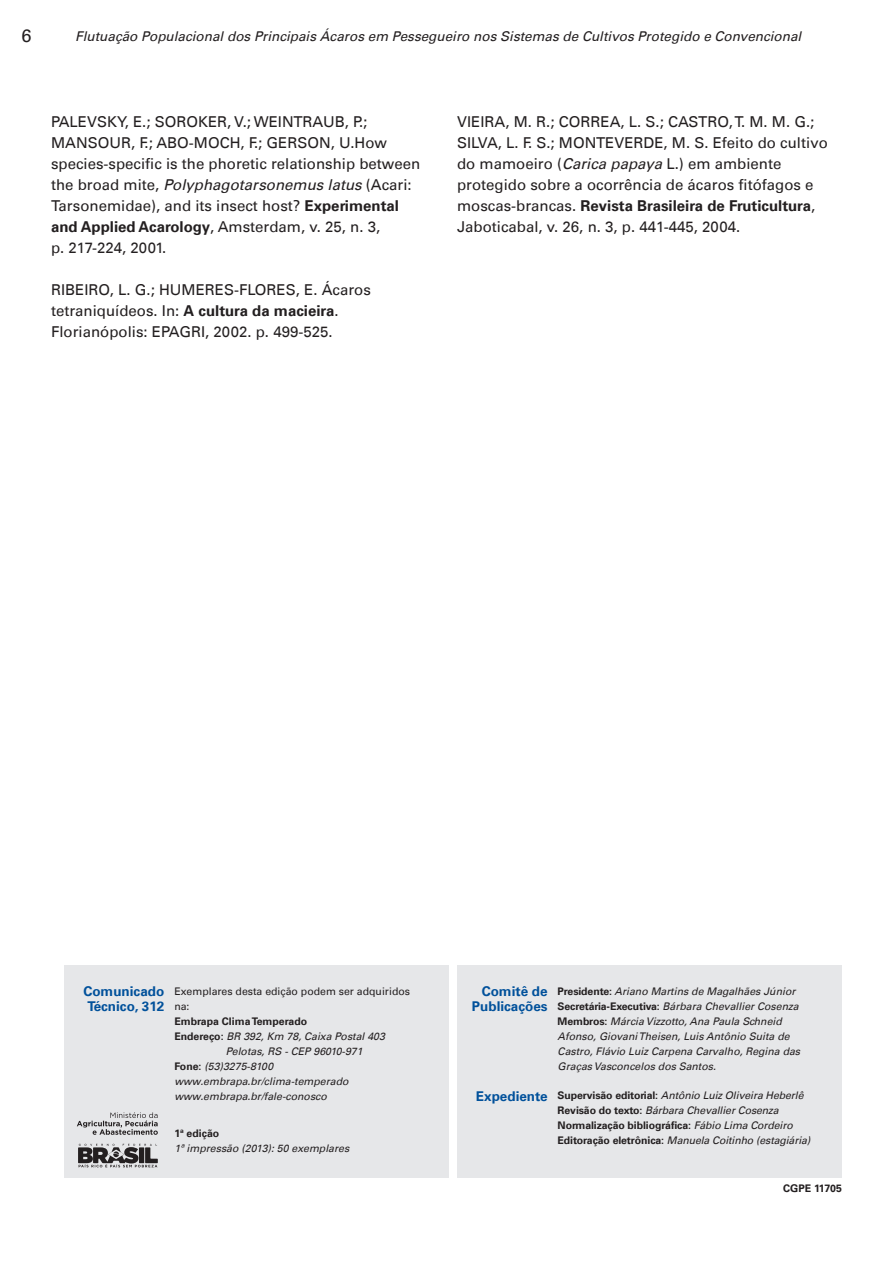
<style>
.page{position:relative;width:893px;height:1263px;background:#fff}
.page>*{position:absolute;margin:0;border:0;box-sizing:border-box;transform-origin:0 0}
.t1{font:18px "Univers LT";color:#231f20}
.t2{font:15px/21px "Univers LT";color:#231f20}
.t3{font:italic 13.5px "Univers LT";color:#231f20}
.t4{font:700 13.5px/15px "Univers LT";color:#01519b;text-align:center}
.t5{font:italic 10.5px/15px "Univers LT";color:#231f20}
.t6{font:10.5px/15px "Univers LT";color:#231f20}
.t7{font:700 10.5px "Univers LT";color:#231f20}
.s1{font-style:italic}
.s2{font-weight:700}
.s3{font-weight:700;font-style:normal}
.s4{font-weight:700;font-style:normal;font-size:13.5px;color:#01519b}
</style>
<div class="page">
<div style="left:64px;top:965px;width:385px;height:213px;background:#e6e7e9"></div>
<div style="left:457px;top:965px;width:385px;height:213px;background:#e6e7e9"></div>
<svg style="left:77px;top:1112px;width:81px;height:23px"></svg>
<svg style="left:78px;top:1144px;width:80px;height:23px"></svg>
<p class="t1" style="left:21px;top:25px;width:12px">6</p>
<p class="t3" style="left:75px;top:29px;width:728px">Flutuação Populacional dos Principais Ácaros em Pessegueiro nos Sistemas de Cultivos Protegido e Convencional</p>
<p class="t2" style="left:51px;top:111px;width:371px">PALEVSKY, E.; SOROKER, V.; WEINTRAUB, P.; MANSOUR, F.; ABO-MOCH, F.; GERSON, U.How species-specific is the phoretic relationship between the broad mite, <span class="s1">Polyphagotarsonemus latus</span> (Acari:<br>Tarsonemidae), and its insect host? <span class="s2">Experimental and Applied Acarology</span>, Amsterdam, v. 25, n. 3,<br>p. 217-224, 2001.</p>
<p class="t2" style="left:51px;top:279px;width:321px">RIBEIRO, L. G.; HUMERES-FLORES, E. Ácaros tetraniquídeos. In: <span class="s2">A cultura da macieira</span>.<br>Florianópolis: EPAGRI, 2002. p. 499-525.</p>
<p class="t2" style="left:457px;top:111px;width:372px">VIEIRA, M. R.; CORREA, L. S.; CASTRO, T. M. M. G.; SILVA, L. F. S.; MONTEVERDE, M. S. Efeito do cultivo do mamoeiro (<span class="s1">Carica papaya</span> L.) em ambiente protegido sobre a ocorrência de ácaros fitófagos e moscas-brancas. <span class="s2">Revista Brasileira de Fruticultura</span>, Jaboticabal, v. 26, n. 3, p. 441-445, 2004.</p>
<p class="t4" style="left:83px;top:984px;width:82px">Comunicado<br>Técnico, 312</p>
<p class="t6" style="left:174px;top:984px;width:237px">Exemplares desta edição podem ser adquiridos na:</p>
<p class="t7" style="left:174px;top:1015px;width:134px">Embrapa Clima Temperado</p>
<p class="t5" style="left:174px;top:1029px;width:212px"><span class="s3">Endereço:</span> BR 392, Km 78, Caixa Postal 403</p>
<p class="t5" style="left:226px;top:1044px;width:138px">Pelotas, RS - CEP 96010-971</p>
<p class="t5" style="left:174px;top:1059px;width:100px"><span class="s3">Fone:</span> (53)3275-8100</p>
<p class="t5" style="left:174px;top:1074px;width:176px">www.embrapa.br/clima-temperado</p>
<p class="t5" style="left:174px;top:1089px;width:154px">www.embrapa.br/fale-conosco</p>
<p class="t7" style="left:174px;top:1127px;width:46px">1ª edição</p>
<p class="t5" style="left:174px;top:1141px;width:176px">1ª impressão (2013): 50 exemplares</p>
<p class="t4" style="left:472px;top:984px;width:77px;text-align:right">Comitê de<br>Publicações</p>
<p class="t5" style="left:558px;top:984px;width:244px"><span class="s3">Presidente:</span> Ariano Martins de Magalhães Júnior <span class="s3">Secretária-Executiva:</span> Bárbara Chevallier Cosenza <span class="s3">Membros:</span> Márcia Vizzotto, Ana Paula Schneid Afonso, Giovani Theisen, Luis Antônio Suita de Castro, Flávio Luiz Carpena Carvalho, Regina das Graças Vasconcelos dos Santos.</p>
<p class="t5" style="left:558px;top:1087px;width:254px;text-indent:-82px"><span class="s4">Expediente</span> <span class="s3">Supervisão editorial:</span> Antônio Luiz Oliveira Heberlê <span class="s3">Revisão do texto:</span> Bárbara Chevallier Cosenza <span class="s3">Normalização bibliográfica:</span> Fábio Lima Cordeiro <span class="s3">Editoração eletrônica:</span> Manuela Coitinho (estagiária)</p>
<p class="t7" style="left:783px;top:1182px;width:60px">CGPE 11705</p>
</div>
